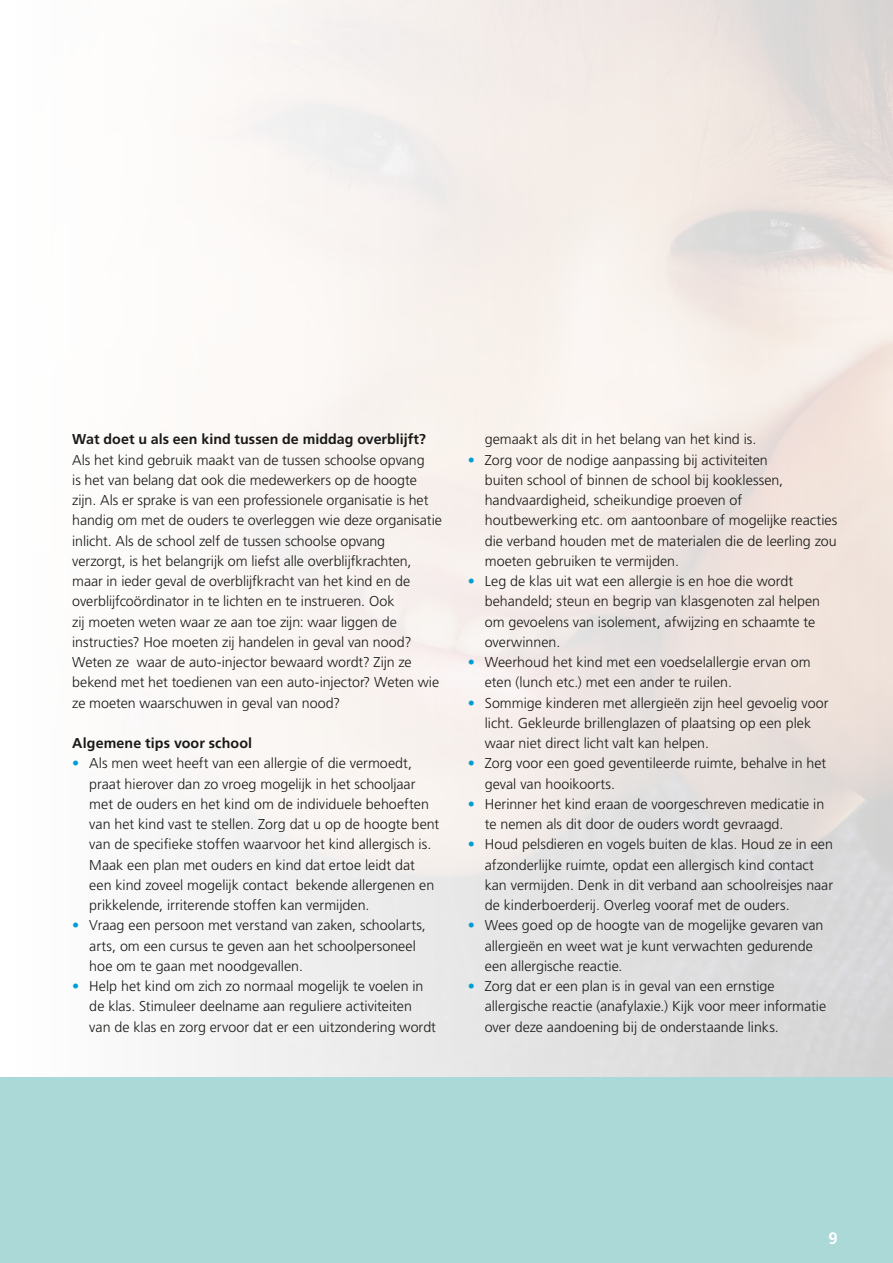
<style>
.page{position:relative;width:893px;height:1263px;background:#fff}
.page>*{position:absolute;margin:0;border:0;box-sizing:border-box;transform-origin:0 0}
.t1{font:700 16.5px "Frutiger LT Std";color:#fff}
.t2{font:300 14.25px/20.2px "Frutiger LT Std";color:#1a1a18}
.t3{font:700 14.25px "Frutiger LT Std";letter-spacing:.005em;color:#1a1a18}
.s1{color:#009dd4}
</style>
<div class="page">
<div style="left:0;top:1078px;width:893px;height:185px;background:#aad9d7"></div>
<p class="t3" style="left:72px;top:431px;width:355px">Wat doet u als een kind tussen de middag overblijft?</p>
<p class="t2" style="left:72px;top:450px;width:371px">Als het kind gebruik maakt van de tussen schoolse opvang<br>is het van belang dat ook die medewerkers op de hoogte zijn. Als er sprake is van een professionele organisatie is het handig om met de ouders te overleggen wie deze organisatie inlicht. Als de school zelf de tussen schoolse opvang verzorgt, is het belangrijk om liefst alle overblijfkrachten, maar in ieder geval de overblijfkracht van het kind en de overblijfcoördinator in te lichten en te instrueren. Ook<br>zij moeten weten waar ze aan toe zijn: waar liggen de instructies? Hoe moeten zij handelen in geval van nood?<br>Weten ze waar de auto-injector bewaard wordt? Zijn ze bekend met het toedienen van een auto-injector? Weten wie ze moeten waarschuwen in geval van nood?</p>
<p class="t3" style="left:72px;top:735px;width:181px">Algemene tips voor school</p>
<p class="t2" style="left:89px;top:754px;width:352px;text-indent:-17px"><span class="s1">•</span> Als men weet heeft van een allergie of die vermoedt, praat hierover dan zo vroeg mogelijk in het schooljaar met de ouders en het kind om de individuele behoeften van het kind vast te stellen. Zorg dat u op de hoogte bent van de specifieke stoffen waarvoor het kind allergisch is.<br>Maak een plan met ouders en kind dat ertoe leidt dat een kind zoveel mogelijk contact bekende allergenen en prikkelende, irriterende stoffen kan vermijden.</p>
<p class="t2" style="left:89px;top:916px;width:338px;text-indent:-17px"><span class="s1">•</span> Vraag een persoon met verstand van zaken, schoolarts, arts, om een cursus te geven aan het schoolpersoneel hoe om te gaan met noodgevallen.</p>
<p class="t2" style="left:89px;top:976px;width:348px;text-indent:-17px"><span class="s1">•</span> Help het kind om zich zo normaal mogelijk te voelen in de klas. Stimuleer deelname aan reguliere activiteiten van de klas en zorg ervoor dat er een uitzondering wordt</p>
<p class="t2" style="left:485px;top:430px;width:273px">gemaakt als dit in het belang van het kind is.</p>
<p class="t2" style="left:485px;top:450px;width:354px;text-indent:-17px"><span class="s1">•</span> Zorg voor de nodige aanpassing bij activiteiten<br>buiten school of binnen de school bij kooklessen, handvaardigheid, scheikundige proeven of houtbewerking etc. om aantoonbare of mogelijke reacties die verband houden met de materialen die de leerling zou moeten gebruiken te vermijden.</p>
<p class="t2" style="left:485px;top:571px;width:337px;text-indent:-17px"><span class="s1">•</span> Leg de klas uit wat een allergie is en hoe die wordt behandeld; steun en begrip van klasgenoten zal helpen om gevoelens van isolement, afwijzing en schaamte te overwinnen.</p>
<p class="t2" style="left:485px;top:652px;width:327px;text-indent:-17px"><span class="s1">•</span> Weerhoud het kind met een voedselallergie ervan om eten (lunch etc.) met een ander te ruilen.</p>
<p class="t2" style="left:485px;top:693px;width:345px;text-indent:-17px"><span class="s1">•</span> Sommige kinderen met allergieën zijn heel gevoelig voor licht. Gekleurde brillenglazen of plaatsing op een plek waar niet direct licht valt kan helpen.</p>
<p class="t2" style="left:485px;top:754px;width:343px;text-indent:-17px"><span class="s1">•</span> Zorg voor een goed geventileerde ruimte, behalve in het geval van hooikoorts.</p>
<p class="t2" style="left:485px;top:794px;width:341px;text-indent:-17px"><span class="s1">•</span> Herinner het kind eraan de voorgeschreven medicatie in te nemen als dit door de ouders wordt gevraagd.</p>
<p class="t2" style="left:485px;top:835px;width:350px;text-indent:-17px"><span class="s1">•</span> Houd pelsdieren en vogels buiten de klas. Houd ze in een afzonderlijke ruimte, opdat een allergisch kind contact kan vermijden. Denk in dit verband aan schoolreisjes naar de kinderboerderij. Overleg vooraf met de ouders.</p>
<p class="t2" style="left:485px;top:916px;width:340px;text-indent:-17px"><span class="s1">•</span> Wees goed op de hoogte van de mogelijke gevaren van allergieën en weet wat je kunt verwachten gedurende een allergische reactie.</p>
<p class="t2" style="left:485px;top:976px;width:343px;text-indent:-17px"><span class="s1">•</span> Zorg dat er een plan is in geval van een ernstige allergische reactie (anafylaxie.) Kijk voor meer informatie over deze aandoening bij de onderstaande links.</p>
<p class="t1" style="left:828px;top:1228px;width:11px">9</p>
</div>
